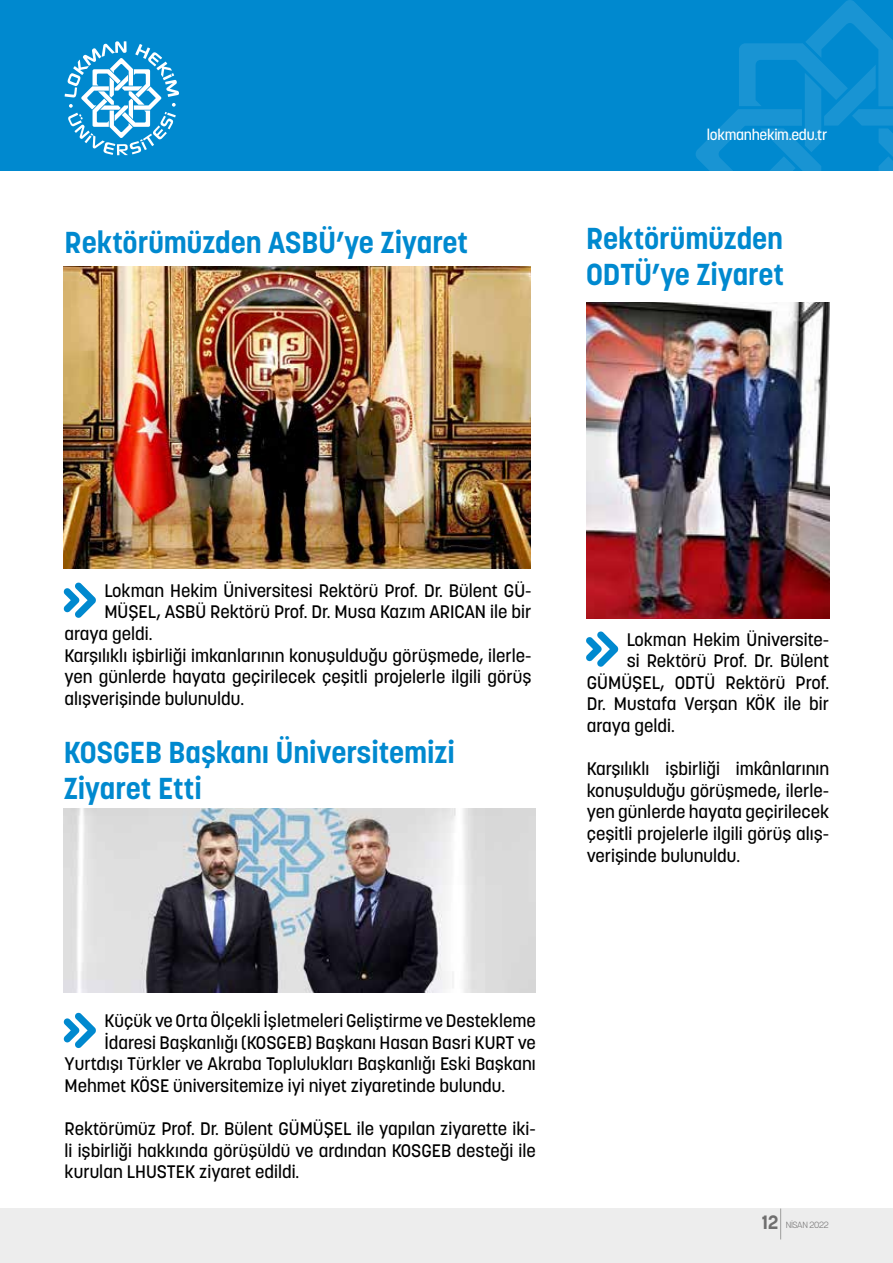
<style>
.page{position:relative;width:893px;height:1263px;background:#fff}
.page>*{position:absolute;margin:0;border:0;box-sizing:border-box;transform-origin:0 0}
.t1{font:700 30px/36px "Korolev";color:#0089cf}
.t2{font:500 18px/21.6px "Korolev";color:#000;text-align:justify}
.t3{font:500 15px "Korolev";letter-spacing:-.02em;color:#fff}
.t4{font:300 8.85px "Korolev";letter-spacing:-.03em;color:#706f6f}
.s1{font-weight:700;font-size:19.2px}
</style>
<div class="page">
<div style="left:0;top:1208px;width:893px;height:55px;background:#ededed"></div>
<div style="left:0;top:0;width:893px;height:170px;background:#0089cf"></div>
<svg style="left:696px;top:0;width:197px;height:170px"></svg>
<hr style="left:780px;top:1208px;width:1px;height:31px;background:#9d9d9c">
<svg style="left:65px;top:41px;width:114px;height:114px"></svg>
<svg style="left:63px;top:582px;width:33px;height:36px"></svg>
<svg style="left:63px;top:1012px;width:33px;height:36px"></svg>
<svg style="left:586px;top:631px;width:32px;height:36px"></svg>
<img style="left:64px;top:266px;width:466px;height:302px">
<img style="left:64px;top:809px;width:472px;height:184px">
<img style="left:586px;top:303px;width:243px;height:316px">
<h1 class="t1" style="left:65px;top:225px;width:405px">Rektörümüzden ASBÜ’ye Ziyaret</h1>
<p class="t3" style="left:707px;top:126px;width:122px">lokmanhekim.edu.tr</p>
<h1 class="t1" style="left:586px;top:220px;width:199px">Rektörümüzden<br>ODTÜ’ye Ziyaret</h1>
<p class="t2" style="left:104px;top:579px;width:429px">Lokman Hekim Üniversitesi Rektörü Prof. Dr. Bülent GÜ-</p>
<p class="t2" style="left:104px;top:601px;width:429px">MÜŞEL, ASBÜ Rektörü Prof. Dr. Musa Kazım ARICAN ile bir</p>
<p class="t2" style="left:65px;top:623px;width:90px">araya geldi.</p>
<p class="t2" style="left:65px;top:644px;width:468px">Karşılıklı işbirliği imkanlarının konuşulduğu görüşmede, ilerle-</p>
<p class="t2" style="left:65px;top:666px;width:468px">yen günlerde hayata geçirilecek çeşitli projelerle ilgili görüş</p>
<p class="t2" style="left:65px;top:687px;width:181px">alışverişinde bulunuldu.</p>
<h1 class="t1" style="left:64px;top:734px;width:393px">KOSGEB Başkanı Üniversitemizi<br>Ziyaret Etti</h1>
<p class="t2" style="left:627px;top:628px;width:204px">Lokman Hekim Üniversite-</p>
<p class="t2" style="left:627px;top:650px;width:204px">si Rektörü Prof. Dr. Bülent</p>
<p class="t2" style="left:587px;top:672px;width:244px">GÜMÜŞEL, ODTÜ Rektörü Prof.</p>
<p class="t2" style="left:587px;top:693px;width:244px">Dr. Mustafa Verşan KÖK ile bir</p>
<p class="t2" style="left:587px;top:715px;width:90px">araya geldi.</p>
<p class="t2" style="left:587px;top:758px;width:244px">Karşılıklı işbirliği imkânlarının konuşulduğu görüşmede, ilerle&shy;yen günlerde hayata geçirilecek çeşitli projelerle ilgili görüş alış&shy;verişinde bulunuldu.</p>
<p class="t2" style="left:104px;top:1010px;width:433px">Küçük ve Orta Ölçekli İşletmeleri Geliştirme ve Destekleme</p>
<p class="t2" style="left:104px;top:1031px;width:433px">İdaresi Başkanlığı (KOSGEB) Başkanı Hasan Basri KURT ve</p>
<p class="t2" style="left:65px;top:1053px;width:473px">Yurtdışı Türkler ve Akraba Toplulukları Başkanlığı Eski Başkanı</p>
<p class="t2" style="left:65px;top:1074px;width:442px">Mehmet KÖSE üniversitemize iyi niyet ziyaretinde bulundu.</p>
<p class="t2" style="left:65px;top:1118px;width:473px">Rektörümüz Prof. Dr. Bülent GÜMÜŞEL ile yapılan ziyarette iki&shy;li işbirliği hakkında görüşüldü ve ardından KOSGEB desteği ile kurulan LHUSTEK ziyaret edildi.</p>
<p class="t4" style="left:762px;top:1219px;width:69px"><span class="s1">12</span> NİSAN 2022</p>
</div>
